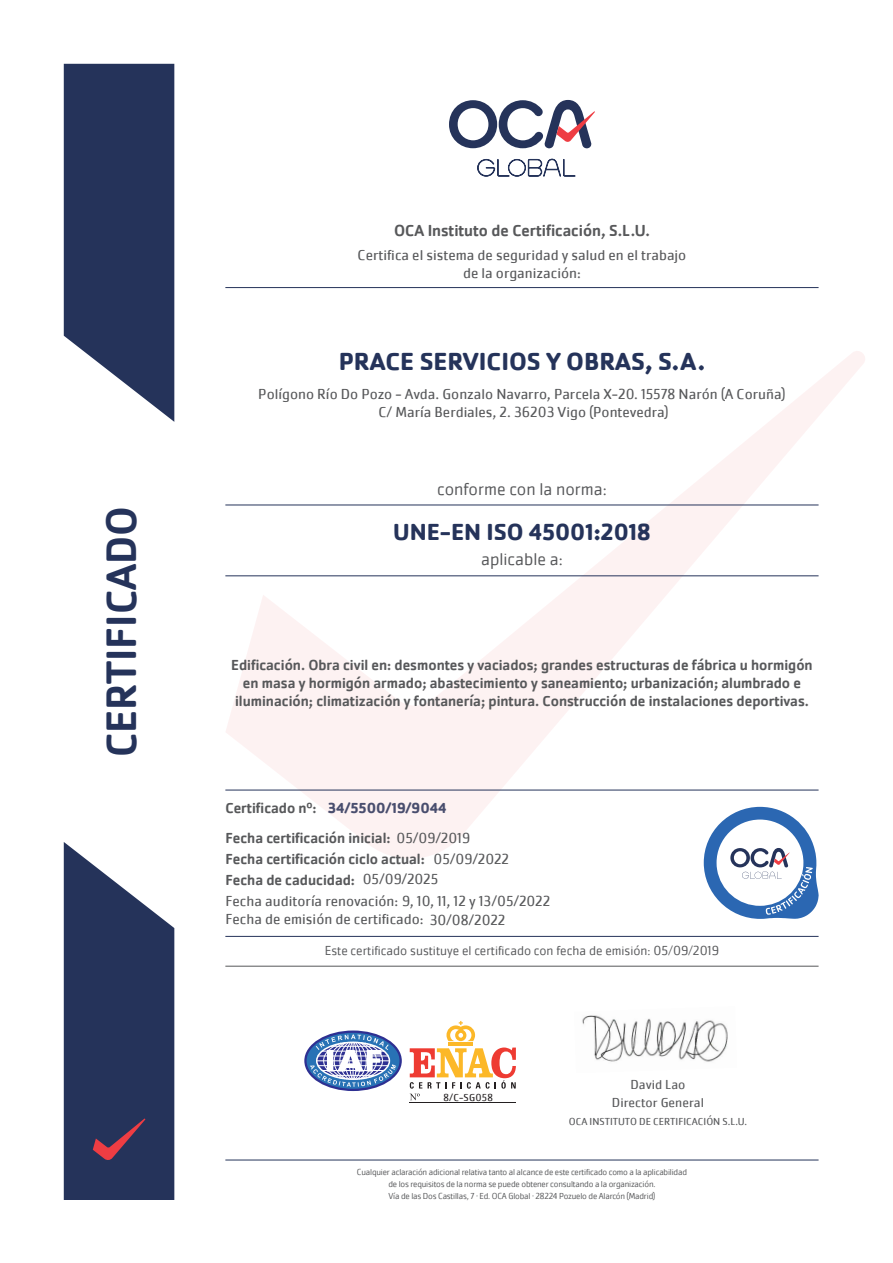
<style>
.page{position:relative;width:893px;height:1263px;background:#fff}
.page>*{position:absolute;margin:0;border:0;box-sizing:border-box;transform-origin:0 0}
.t1{font:500 43.95px "Cachet Pro";color:#25335a}
.t2{font:700 25.5px "Cachet Pro";color:#25335a}
.t3{font:700 24px "Cachet Pro";color:#25335a}
.t4{font:300 18px "Cachet Pro";color:#57585a}
.t5{font:500 16.5px "Cachet Pro";color:#57585a}
.t6{font:500 15px/18px "Cachet Pro";color:#57585a;text-align:center}
.t7{font:15px "Cachet Pro";color:#57585a}
.t8{font:700 15px "Cachet Pro";color:#494e6e}
.t9{font:300 13.5px "Cachet Pro";color:#57585a}
.t10{font:13.5px "Cachet Pro";color:#57585a}
.t11{font:10.5px "Cachet Pro";color:#57585a}
.t12{font:10.5px "Cachet Pro";letter-spacing:.025em;color:#231f20}
.t13{font:300 9px "Cachet Pro";letter-spacing:-.02em;color:#57585a}
.s1{font-weight:400}
</style>
<div class="page">
<svg style="left:225px;top:351px;width:640px;height:509px"></svg>
<svg style="left:64px;top:64px;width:110px;height:358px;background:#3f4b6d"></svg>
<svg style="left:449px;top:100px;width:146px;height:48px"></svg>
<svg style="left:477px;top:159px;width:99px;height:18px"></svg>
<svg style="left:64px;top:842px;width:110px;height:358px;background:#414b6d"></svg>
<hr style="left:225px;top:287px;width:594px;height:1px;background:#25335a">
<hr style="left:225px;top:575px;width:594px;height:1px;background:#25335a">
<hr style="left:225px;top:505px;width:594px;height:1px;background:#25335a">
<svg style="left:704px;top:807px;width:115px;height:112px"></svg>
<hr style="left:225px;top:1160px;width:594px;height:1px;background:#25335a">
<hr style="left:225px;top:790px;width:594px;height:1px;background:#25335a">
<hr style="left:225px;top:936px;width:594px;height:1px;background:#25335a">
<hr style="left:225px;top:966px;width:594px;height:1px;background:#57585a">
<hr style="left:449px;top:1042px;width:24px;height:4px;background:#fcb828">
<svg style="left:446px;top:1021px;width:29px;height:20px"></svg>
<hr style="left:410px;top:1102px;width:106px;height:1px;background:#231f20">
<svg style="left:410px;top:1047px;width:106px;height:53px"></svg>
<svg style="left:305px;top:1032px;width:96px;height:58px"></svg>
<div style="left:304px;top:1030px;width:98px;height:61px;border:2px solid #2e3092;border-radius:50%"></div>
<svg style="left:310px;top:1034px;width:86px;height:53px"></svg>
<img style="left:582px;top:1015px;width:146px;height:47px">
<p class="t1" style="left:96px;top:757px;width:253px;rotate:-90deg">CERTIFICADO</p>
<p class="t5" style="left:394px;top:221px;width:257px">OCA Instituto de Certificación, S.L.U.</p>
<p class="t7" style="left:358px;top:246px;width:330px">Certifica el sistema de seguridad y salud en el trabajo</p>
<p class="t7" style="left:463px;top:264px;width:119px">de la organización:</p>
<p class="t2" style="left:339px;top:345px;width:368px">PRACE SERVICIOS Y OBRAS, S.A.</p>
<p class="t7" style="left:258px;top:385px;width:529px">Polígono Río Do Pozo - Avda. Gonzalo Navarro, Parcela X-20. 15578 Narón (A Coruña)</p>
<p class="t7" style="left:378px;top:403px;width:292px">C/ María Berdiales, 2. 36203 Vigo (Pontevedra)</p>
<p class="t4" style="left:437px;top:479px;width:171px">conforme con la norma:</p>
<p class="t3" style="left:393px;top:517px;width:259px">UNE-EN ISO 45001:2018</p>
<p class="t4" style="left:481px;top:549px;width:83px">aplicable a:</p>
<p class="t6" style="left:231px;top:657px;width:583px">Edificación. Obra civil en: desmontes y vaciados; grandes estructuras de fábrica u hormigón en masa y hormigón armado; abastecimiento y saneamiento; urbanización; alumbrado e iluminación; climatización y fontanería; pintura. Construcción de instalaciones deportivas.</p>
<p class="t8" style="left:328px;top:798px;width:120px">34/5500/19/9044</p>
<p class="t6" style="left:225px;top:799px;width:93px">Certificado nº:</p>
<p class="t6" style="left:225px;top:850px;width:201px">Fecha certificación ciclo actual:</p>
<p class="t6" style="left:225px;top:871px;width:131px">Fecha de caducidad:</p>
<p class="t7" style="left:363px;top:870px;width:77px">05/09/2025</p>
<p class="t7" style="left:225px;top:892px;width:326px">Fecha auditoría renovación: 9, 10, 11, 12 y 13/05/2022</p>
<p class="t7" style="left:225px;top:910px;width:281px">Fecha de emisión de certificado: 30/08/2022</p>
<p class="t6" style="left:225px;top:829px;width:246px">Fecha certificación inicial: <span class="s1">05/09/2019</span></p>
<p class="t7" style="left:433px;top:850px;width:77px">05/09/2022</p>
<p class="t9" style="left:325px;top:943px;width:396px">Este certificado sustituye el certificado con fecha de emisión: 05/09/2019</p>
<p class="t12" style="left:443px;top:1091px;width:51px">8/C-SG058</p>
<p class="t10" style="left:630px;top:1076px;width:56px">David Lao</p>
<p class="t11" style="left:569px;top:1115px;width:180px">OCA INSTITUTO DE CERTIFICACIÓN S.L.U.</p>
<p class="t10" style="left:612px;top:1094px;width:93px">Director General</p>
<p class="t13" style="left:357px;top:1166px;width:332px">Cualquier aclaración adicional relativa tanto al alcance de este certificado como a la aplicabilidad</p>
<p class="t13" style="left:388px;top:1178px;width:269px">de los requisitos de la norma se puede obtener consultando a la organización.</p>
<p class="t13" style="left:388px;top:1190px;width:268px">Vía de las Dos Castillas, 7 · Ed. OCA Global · 28224 Pozuelo de Alarcón (Madrid)</p>
</div>
